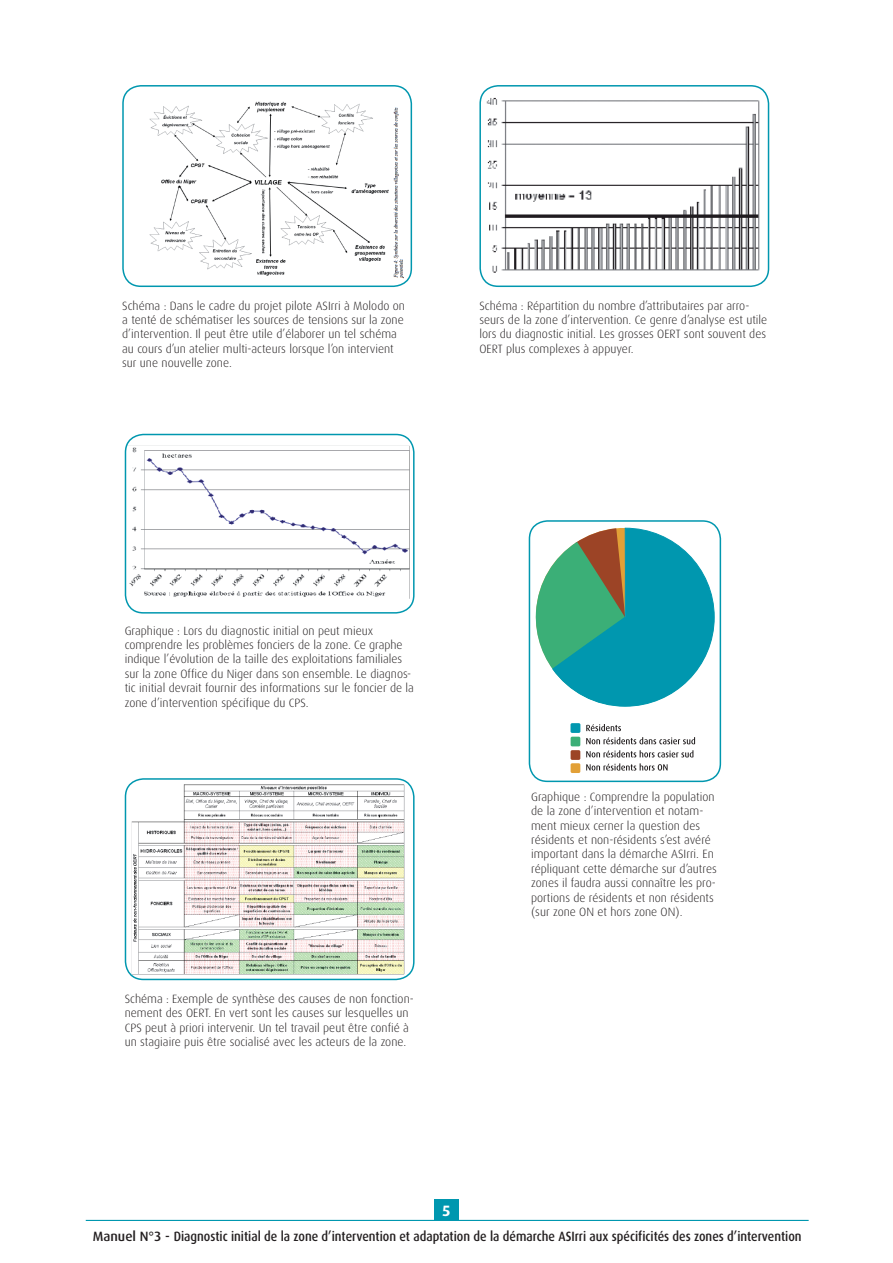
<style>
.page{position:relative;width:893px;height:1263px;background:#fff}
.page>*{position:absolute;margin:0;border:0;box-sizing:border-box;transform-origin:0 0}
.t1{font:700 15px "Dax";color:#fff}
.t2{font:500 13.5px "Dax";color:#231f20}
.t3{font:300 12px/14.4px "Dax";color:#231f20}
</style>
<div class="page">
<div style="left:434px;top:1199px;width:25px;height:22px;background:#0097af"></div>
<hr style="left:86px;top:1220px;width:723px;height:1px;background:#0097af">
<img style="left:123px;top:91px;width:284px;height:195px">
<div style="left:122px;top:85px;width:290px;height:202px;border:2px solid #0097af;border-radius:18px"></div>
<img style="left:481px;top:91px;width:283px;height:182px">
<div style="left:479px;top:85px;width:290px;height:202px;border:2px solid #0097af;border-radius:18px"></div>
<img style="left:132px;top:783px;width:274px;height:194px">
<div style="left:125px;top:778px;width:290px;height:202px;border:2px solid #0097af;border-radius:18px"></div>
<img style="left:125px;top:446px;width:285px;height:153px">
<div style="left:125px;top:434px;width:290px;height:180px;border:2px solid #0097af;border-radius:18px"></div>
<div style="left:529px;top:520px;width:192px;height:262px;border:2px solid #0097af;border-radius:18px"></div>
<div style="left:571px;top:737px;width:9px;height:9px;background:#3baf77;border-radius:2px"></div>
<div style="left:571px;top:750px;width:9px;height:10px;background:#9c4426;border-radius:2px"></div>
<div style="left:571px;top:763px;width:9px;height:10px;background:#e2a037;border-radius:2px"></div>
<svg style="left:528px;top:527px;width:187px;height:217px"></svg>
<svg style="left:586px;top:750px;width:107px;height:7px"></svg>
<svg style="left:586px;top:763px;width:82px;height:8px"></svg>
<p class="t3" style="left:122px;top:298px;width:284px">Schéma : Dans le cadre du projet pilote ASIrri à Molodo on a tenté de schématiser les sources de tensions sur la zone d’intervention. Il peut être utile d’élaborer un tel schéma au cours d’un atelier multi-acteurs lorsque l’on intervient sur une nouvelle zone.</p>
<p class="t3" style="left:479px;top:298px;width:289px">Schéma : Répartition du nombre d’attributaires par arro&shy;seurs de la zone d’intervention. Ce genre d’analyse est utile lors du diagnostic initial. Les grosses OERT sont souvent des OERT plus complexes à appuyer.</p>
<p class="t3" style="left:125px;top:623px;width:291px">Graphique : Lors du diagnostic initial on peut mieux comprendre les problèmes fonciers de la zone. Ce graphe indique l’évolution de la taille des exploitations familiales sur la zone Office du Niger dans son ensemble. Le diagnos&shy;tic initial devrait fournir des informations sur le foncier de la zone d’intervention spécifique du CPS.</p>
<p class="t3" style="left:125px;top:991px;width:291px">Schéma : Exemple de synthèse des causes de non fonction&shy;nement des OERT. En vert sont les causes sur lesquelles un CPS peut à priori intervenir. Un tel travail peut être confié à un stagiaire puis être socialisé avec les acteurs de la zone.</p>
<p class="t3" style="left:531px;top:789px;width:187px">Graphique : Comprendre la population de la zone d’intervention et notam&shy;ment mieux cerner la question des résidents et non-résidents s’est avéré important dans la démarche ASIrri. En répliquant cette démarche sur d’autres zones il faudra aussi connaître les pro&shy;portions de résidents et non résidents (sur zone ON et hors zone ON).</p>
<p class="t1" style="left:442px;top:1202px;width:10px">5</p>
<p class="t2" style="left:93px;top:1229px;width:710px">Manuel N°3 - Diagnostic initial de la zone d’intervention et adaptation de la démarche ASIrri aux spécificités des zones d’intervention</p>
</div>
